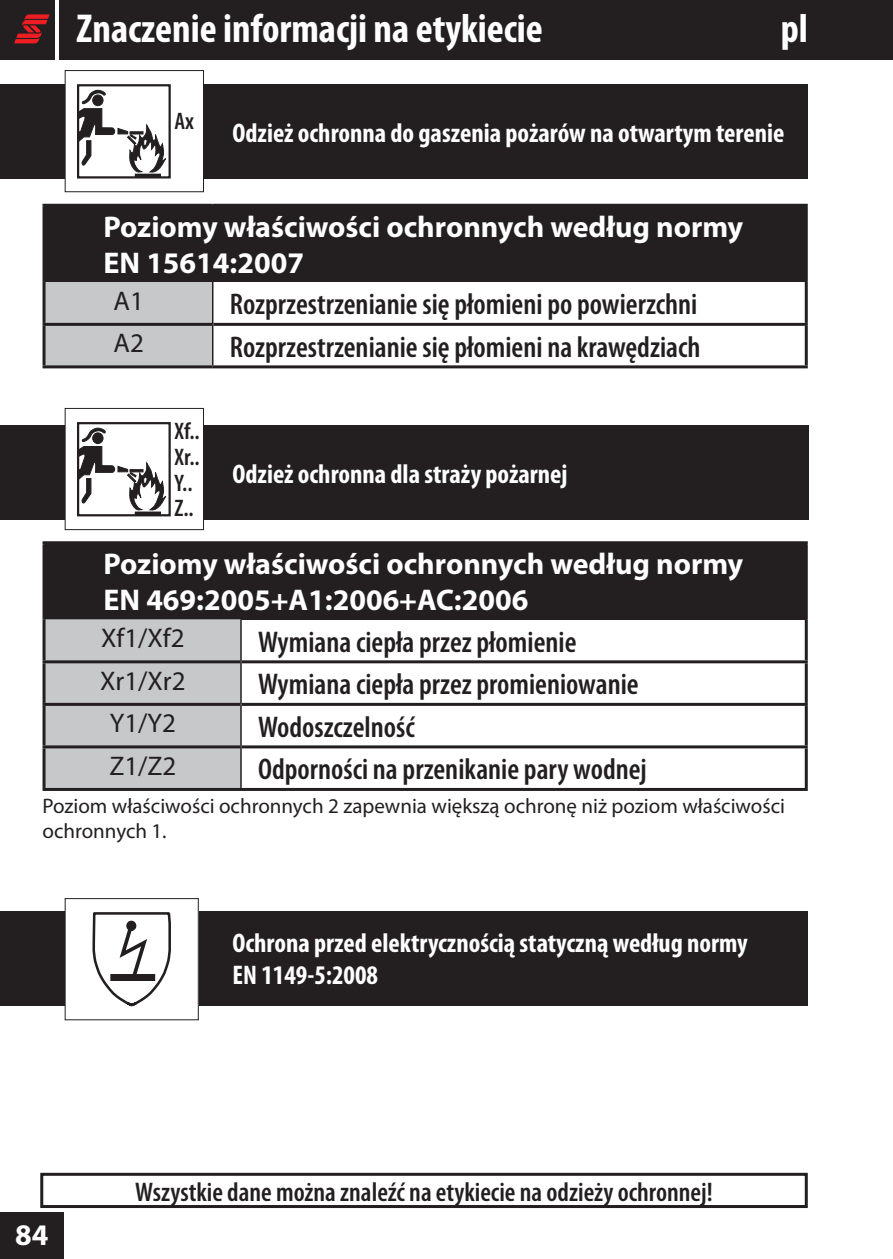
<style>
.page{position:relative;width:893px;height:1259px;background:#fff}
.page>*{position:absolute;margin:0;border:0;box-sizing:border-box;transform-origin:0 0}
.t1{font:700 condensed 40.5px "Myriad Pro";color:#fff}
.t2{font:600 condensed 30px "Myriad Pro";color:#231f20}
.t3{font:700 30px/36px "Myriad Pro";color:#fff}
.t4{font:700 condensed 27px/32.4px "Myriad Pro";color:#fff}
.t5{font:600 condensed 27px "Myriad Pro";color:#231f20}
.t6{font:27px "Myriad Pro";color:#231f20}
.t7{font:600 condensed 24px/25.8px "Myriad Pro";color:#231f20}
.t8{font:21px/25.2px "Myriad Pro";color:#231f20}
</style>
<div class="page">
<div style="left:0;top:0;width:55px;height:60px;background:#231f20"></div>
<div style="left:0;top:1212px;width:64px;height:47px;background:#231f20"></div>
<svg style="left:14px;top:14px;width:36px;height:29px"></svg>
<div style="left:60px;top:0;width:833px;height:60px;background:#231f20"></div>
<div style="left:44px;top:205px;width:762px;height:77px;background:#231f20"></div>
<div style="left:44px;top:282px;width:169px;height:42px;background:#c7c8ca"></div>
<div style="left:44px;top:324px;width:169px;height:43px;background:#c7c8ca"></div>
<hr style="left:43px;top:207px;width:3px;height:75px;background:#231f20">
<hr style="left:43px;top:282px;width:3px;height:41px;background:#231f20">
<hr style="left:805px;top:282px;width:3px;height:41px;background:#231f20">
<hr style="left:43px;top:323px;width:169px;height:3px;background:#231f20">
<hr style="left:43px;top:326px;width:3px;height:39px;background:#231f20">
<hr style="left:213px;top:323px;width:595px;height:3px;background:#231f20">
<hr style="left:805px;top:326px;width:3px;height:39px;background:#231f20">
<hr style="left:43px;top:365px;width:170px;height:3px;background:#231f20">
<hr style="left:213px;top:365px;width:595px;height:3px;background:#231f20">
<hr style="left:43px;top:204px;width:170px;height:3px;background:#231f20">
<hr style="left:213px;top:204px;width:595px;height:3px;background:#231f20">
<hr style="left:805px;top:207px;width:3px;height:75px;background:#231f20">
<hr style="left:212px;top:282px;width:1px;height:42px;background:#231f20">
<hr style="left:212px;top:324px;width:1px;height:41px;background:#231f20">
<div style="left:44px;top:543px;width:762px;height:76px;background:#231f20"></div>
<div style="left:46px;top:619px;width:194px;height:169px;background:#c7c8ca"></div>
<hr style="left:43px;top:544px;width:3px;height:75px;background:#231f20">
<hr style="left:43px;top:619px;width:3px;height:41px;background:#231f20">
<hr style="left:805px;top:619px;width:3px;height:41px;background:#231f20">
<hr style="left:43px;top:660px;width:197px;height:3px;background:#231f20">
<hr style="left:43px;top:663px;width:3px;height:40px;background:#231f20">
<hr style="left:242px;top:660px;width:566px;height:3px;background:#231f20">
<hr style="left:805px;top:663px;width:3px;height:40px;background:#231f20">
<hr style="left:43px;top:703px;width:197px;height:3px;background:#231f20">
<hr style="left:43px;top:706px;width:3px;height:39px;background:#231f20">
<hr style="left:242px;top:703px;width:566px;height:3px;background:#231f20">
<hr style="left:805px;top:706px;width:3px;height:39px;background:#231f20">
<hr style="left:43px;top:745px;width:197px;height:3px;background:#231f20">
<hr style="left:43px;top:748px;width:3px;height:40px;background:#231f20">
<hr style="left:242px;top:745px;width:566px;height:3px;background:#231f20">
<hr style="left:805px;top:748px;width:3px;height:40px;background:#231f20">
<hr style="left:43px;top:788px;width:198px;height:3px;background:#231f20">
<hr style="left:241px;top:788px;width:567px;height:3px;background:#231f20">
<hr style="left:43px;top:541px;width:198px;height:3px;background:#231f20">
<hr style="left:241px;top:541px;width:567px;height:3px;background:#231f20">
<hr style="left:805px;top:544px;width:3px;height:75px;background:#231f20">
<hr style="left:240px;top:619px;width:2px;height:43px;background:#231f20">
<hr style="left:240px;top:662px;width:2px;height:42px;background:#231f20">
<hr style="left:240px;top:704px;width:2px;height:43px;background:#231f20">
<hr style="left:240px;top:747px;width:2px;height:41px;background:#231f20">
<div style="left:0;top:425px;width:808px;height:94px;background:#231f20"></div>
<div style="left:65px;top:408px;width:138px;height:121px;background:#fff"></div>
<div style="left:65px;top:408px;width:139px;height:122px;border:1px solid #231f20"></div>
<svg style="left:80px;top:428px;width:86px;height:82px"></svg>
<div style="left:77px;top:422px;width:94px;height:94px;border:2px solid #231f20"></div>
<div style="left:135px;top:512px;width:26px;height:3px;border:1px solid #231f20"></div>
<div style="left:0;top:911px;width:808px;height:94px;background:#231f20"></div>
<div style="left:65px;top:898px;width:133px;height:121px;background:#fff"></div>
<div style="left:65px;top:898px;width:134px;height:122px;border:1px solid #231f20"></div>
<svg style="left:92px;top:912px;width:79px;height:95px"></svg>
<div style="left:127px;top:921px;width:9px;height:9px;background:#231f20;border-radius:50%"></div>
<div style="left:126px;top:920px;width:10px;height:11px;border:1px solid #231f20;border-radius:50%"></div>
<div style="left:110px;top:974px;width:45px;height:7px;background:#231f20"></div>
<div style="left:0;top:84px;width:808px;height:94px;background:#231f20"></div>
<div style="left:65px;top:71px;width:138px;height:121px;background:#fff"></div>
<div style="left:65px;top:70px;width:139px;height:122px;border:1px solid #231f20"></div>
<svg style="left:80px;top:90px;width:86px;height:82px"></svg>
<div style="left:77px;top:84px;width:94px;height:94px;border:2px solid #231f20"></div>
<div style="left:135px;top:174px;width:26px;height:3px;border:1px solid #231f20"></div>
<div style="left:40px;top:1172px;width:768px;height:36px;border:3px solid #231f20"></div>
<h1 class="t1" style="left:77px;top:3px;width:468px">Znaczenie informacji na etykiecie</h1>
<h1 class="t1" style="left:781px;top:3px;width:29px">pl</h1>
<p class="t7" style="left:174px;top:107px;width:21px">Ax</p>
<p class="t4" style="left:232px;top:116px;width:553px">Odzież ochronna do gaszenia pożarów na otwartym terenie</p>
<p class="t3" style="left:104px;top:208px;width:641px">Poziomy właściwości ochronnych według normy<br>EN 15614:2007</p>
<p class="t6" style="left:114px;top:284px;width:32px">A1</p>
<p class="t2" style="left:230px;top:286px;width:469px">Rozprzestrzenianie się płomieni po powierzchni</p>
<p class="t6" style="left:114px;top:326px;width:32px">A2</p>
<p class="t2" style="left:230px;top:328px;width:472px">Rozprzestrzenianie się płomieni na krawędziach</p>
<p class="t7" style="left:174px;top:418px;width:27px">Xf..<br>Xr..<br>Y..<br>Z..</p>
<p class="t4" style="left:232px;top:457px;width:337px">Odzież ochronna dla straży pożarnej</p>
<p class="t3" style="left:104px;top:545px;width:641px">Poziomy właściwości ochronnych według normy<br>EN 469:2005+A1:2006+AC:2006</p>
<p class="t6" style="left:101px;top:621px;width:85px">Xf1/Xf2</p>
<p class="t2" style="left:258px;top:623px;width:320px">Wymiana ciepła przez płomienie</p>
<p class="t6" style="left:100px;top:664px;width:87px">Xr1/Xr2</p>
<p class="t2" style="left:258px;top:666px;width:382px">Wymiana ciepła przez promieniowanie</p>
<p class="t6" style="left:110px;top:706px;width:68px">Y1/Y2</p>
<p class="t2" style="left:258px;top:708px;width:158px">Wodoszczelność</p>
<p class="t6" style="left:109px;top:749px;width:68px">Z1/Z2</p>
<p class="t2" style="left:258px;top:751px;width:390px">Odporności na przenikanie pary wodnej</p>
<p class="t8" style="left:43px;top:792px;width:744px">Poziom właściwości ochronnych 2 zapewnia większą ochronę niż poziom właściwości ochronnych 1.</p>
<p class="t4" style="left:232px;top:926px;width:517px">Ochrona przed elektrycznością statyczną według normy<br>EN 1149-5:2008</p>
<p class="t3" style="left:15px;top:1215px;width:35px">84</p>
<p class="t5" style="left:135px;top:1175px;width:579px">Wszystkie dane można znaleźć na etykiecie na odzieży ochronnej!</p>
</div>
